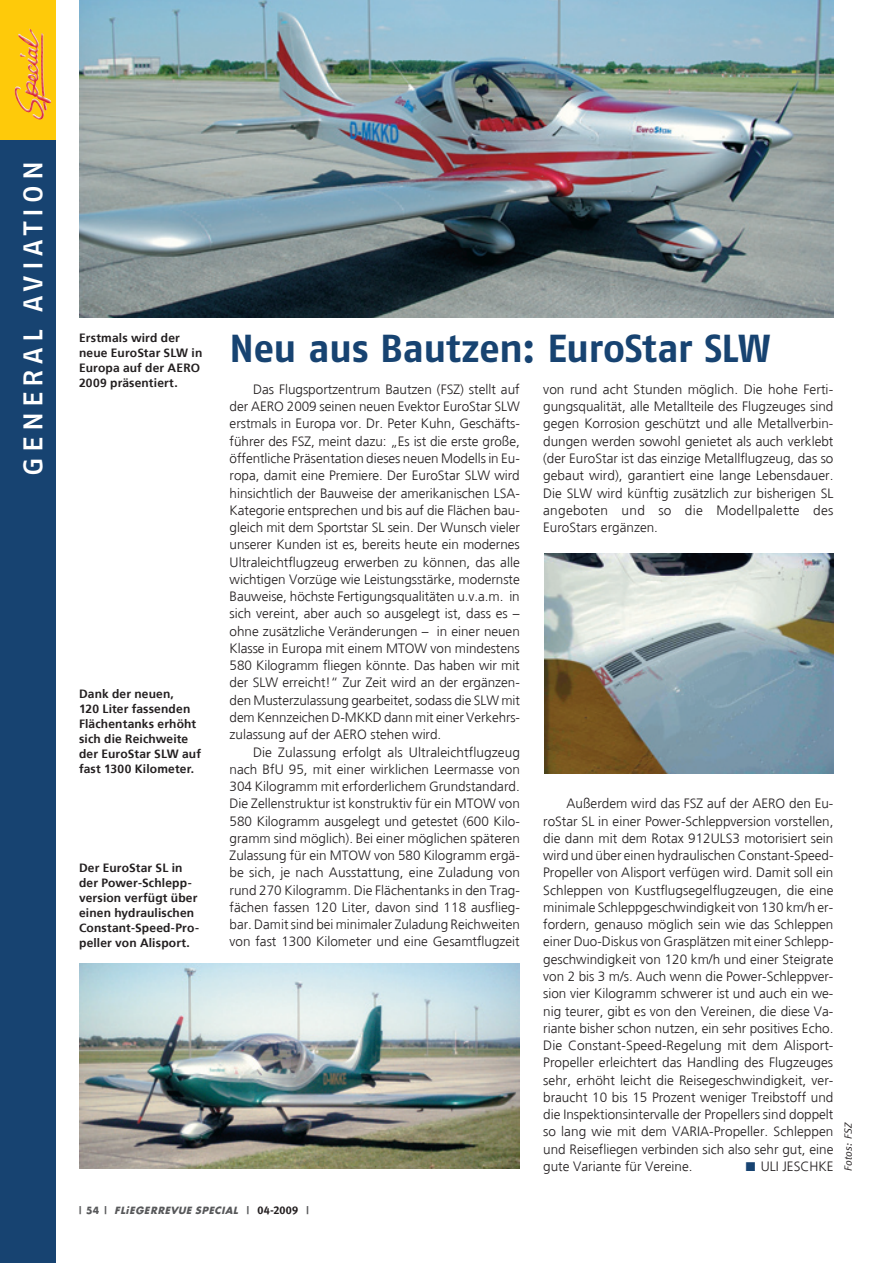
<style>
.page{position:relative;width:893px;height:1263px;background:#fff}
.page>*{position:absolute;margin:0;border:0;box-sizing:border-box;transform-origin:0 0}
.Special_Headline{font:700 39px "Fago No";letter-spacing:-.015em;color:#174371}
.t1{font:27px "Fago Ex Med";letter-spacing:.19em;color:#fff}
.Special_Grundschrift{font:300 13.5px/17.2px "Frutiger";color:#231f20;text-align:justify}
.Special_Bilduntersch{font:700 12px/15px "Frutiger";letter-spacing:.015em;color:#231f20}
.Fotonachweis{font:italic 10.5px "Meta Italic Tab Ziff";color:#231f20}
.t2{font:italic 700 9.75px "Futura";letter-spacing:.06em;color:#57585a}
.s1{color:#174371}
.s2{font-family:"Meta Bol Tab Ziff";font-style:normal;font-size:10.5px}
.s3{font-style:normal}
.s4{font-family:"Meta Bol Tab Ziff";font-style:normal;font-size:11.25px;color:#231f20}
</style>
<div class="page">
<div style="left:0;top:0;width:55px;height:144px;background:#feca0a"></div>
<img style="left:18px;top:29px;width:33px;height:74px">
<div style="left:0;top:141px;width:55px;height:1122px;background:#174371"></div>
<img style="left:544px;top:554px;width:289px;height:220px">
<img style="left:79px;top:964px;width:440px;height:204px">
<img style="left:79px;top:0;width:754px;height:317px">
<p class="t1" style="left:17px;top:476px;width:316px;rotate:-90deg">General aviation</p>
<p class="Special_Bilduntersch" style="left:79px;top:331px;width:125px">Erstmals wird der neue EuroStar SLW in<br>Europa auf der AERO<br>2009 präsentiert.</p>
<p class="Special_Bilduntersch" style="left:79px;top:687px;width:123px">Dank der neuen,<br>120 Liter fassenden<br>Flächentanks erhöht sich die Reichweite der EuroStar SLW auf fast 1300 Kilometer.</p>
<p class="Special_Bilduntersch" style="left:79px;top:860px;width:121px">Der EuroStar SL in der Power-Schlepp&shy;version verfügt über einen hydraulischen<br>Constant-Speed-Pro&shy;peller von Alisport.</p>
<p class="Special_Headline" style="left:230px;top:326px;width:542px">Neu aus Bautzen: EuroStar SLW</p>
<p class="Special_Grundschrift" style="left:230px;top:381px;width:292px;text-indent:23px">Das Flugsportzentrum Bautzen (FSZ) stellt auf der AERO 2009 seinen neuen Evektor EuroStar SLW erstmals in Europa vor. Dr. Peter Kuhn, Geschäfts&shy;führer des FSZ, meint dazu: „Es ist die erste große, öffentliche Präsentation dieses neuen Modells in Eu&shy;ropa, damit eine Premiere. Der EuroStar SLW wird hinsichtlich der Bauweise der amerikanischen LSA-Kategorie entsprechen und bis auf die Flächen bau&shy;gleich mit dem Sportstar SL sein. Der Wunsch vieler unserer Kunden ist es, bereits heute ein modernes Ultraleichtflugzeug erwerben zu können, das alle wichtigen Vorzüge wie Leistungsstärke, modernste Bauweise, höchste Fertigungsqualitäten u.v.a.m. in sich vereint, aber auch so ausgelegt ist, dass es – ohne zusätzliche Veränderungen – in einer neuen Klasse in Europa mit einem MTOW von mindestens 580 Kilogramm fliegen könnte. Das haben wir mit der SLW erreicht!“ Zur Zeit wird an der ergänzen&shy;den Musterzulassung gearbeitet, sodass die SLW mit dem Kennzeichen D-MKKD dann mit einer Verkehrs&shy;zulassung auf der AERO stehen wird.</p>
<p class="Special_Grundschrift" style="left:230px;top:743px;width:292px;text-indent:23px">Die Zulassung erfolgt als Ultraleichtflugzeug nach BfU 95, mit einer wirklichen Leermasse von 304 Kilogramm mit erforderlichem Grundstandard.<br>Die Zellenstruktur ist konstruktiv für ein MTOW von 580 Kilogramm ausgelegt und getestet (600 Kilo&shy;gramm sind möglich). Bei einer möglichen späteren Zulassung für ein MTOW von 580 Kilogramm ergä&shy;be sich, je nach Ausstattung, eine Zuladung von rund 270 Kilogramm. Die Flächentanks in den Trag&shy;fächen fassen 120 Liter, davon sind 118 ausflieg&shy;bar. Damit sind bei minimaler Zuladung Reichweiten von fast 1300 Kilometer und eine Gesamtflugzeit</p>
<p class="Special_Grundschrift" style="left:543px;top:381px;width:292px">von rund acht Stunden möglich. Die hohe Ferti&shy;gungsqualität, alle Metallteile des Flugzeuges sind gegen Korrosion geschützt und alle Metallverbin&shy;dungen werden sowohl genietet als auch verklebt (der EuroStar ist das einzige Metallflugzeug, das so gebaut wird), garantiert eine lange Lebensdauer.<br>Die SLW wird künftig zusätzlich zur bisherigen SL angeboten und so die Modellpalette des EuroStars ergänzen.</p>
<p class="Special_Grundschrift" style="left:543px;top:795px;width:292px;text-indent:23px">Außerdem wird das FSZ auf der AERO den Eu&shy;roStar SL in einer Power-Schleppversion vorstellen, die dann mit dem Rotax 912ULS3 motorisiert sein wird und über einen hydraulischen Constant-Speed-Propeller von Alisport verfügen wird. Damit soll ein Schleppen von Kustflugsegelflugzeugen, die eine minimale Schleppgeschwindigkeit von 130 km/h er&shy;fordern, genauso möglich sein wie das Schleppen einer Duo-Diskus von Grasplätzen mit einer Schlepp&shy;geschwindigkeit von 120 km/h und einer Steigrate von 2 bis 3 m/s. Auch wenn die Power-Schleppver&shy;sion vier Kilogramm schwerer ist und auch ein we&shy;nig teurer, gibt es von den Vereinen, die diese Va&shy;riante bisher schon nutzen, ein sehr positives Echo.<br>Die Constant-Speed-Regelung mit dem Alisport-Propeller erleichtert das Handling des Flugzeuges sehr, erhöht leicht die Reisegeschwindigkeit, ver&shy;braucht 10 bis 15 Prozent weniger Treibstoff und die Inspektionsintervalle der Propellers sind doppelt so lang wie mit dem VARIA-Propeller. Schleppen und Reisefliegen verbinden sich also sehr gut, eine gute Variante für Vereine.</p>
<p class="Special_Grundschrift" style="left:746px;top:1158px;width:89px"><span class="s1">■</span> ULI JESCHKE</p>
<p class="Fotonachweis" style="left:842px;top:1171px;width:50px;rotate:-90deg">Fotos: FSZ</p>
<p class="t2" style="left:79px;top:1203px;width:231px"><span class="s2">|</span> <span class="s3">54</span> <span class="s2">|</span> FLiEGERREVUE SPECIAL <span class="s2">|</span> <span class="s4">04-2009</span> <span class="s2">|</span></p>
</div>
